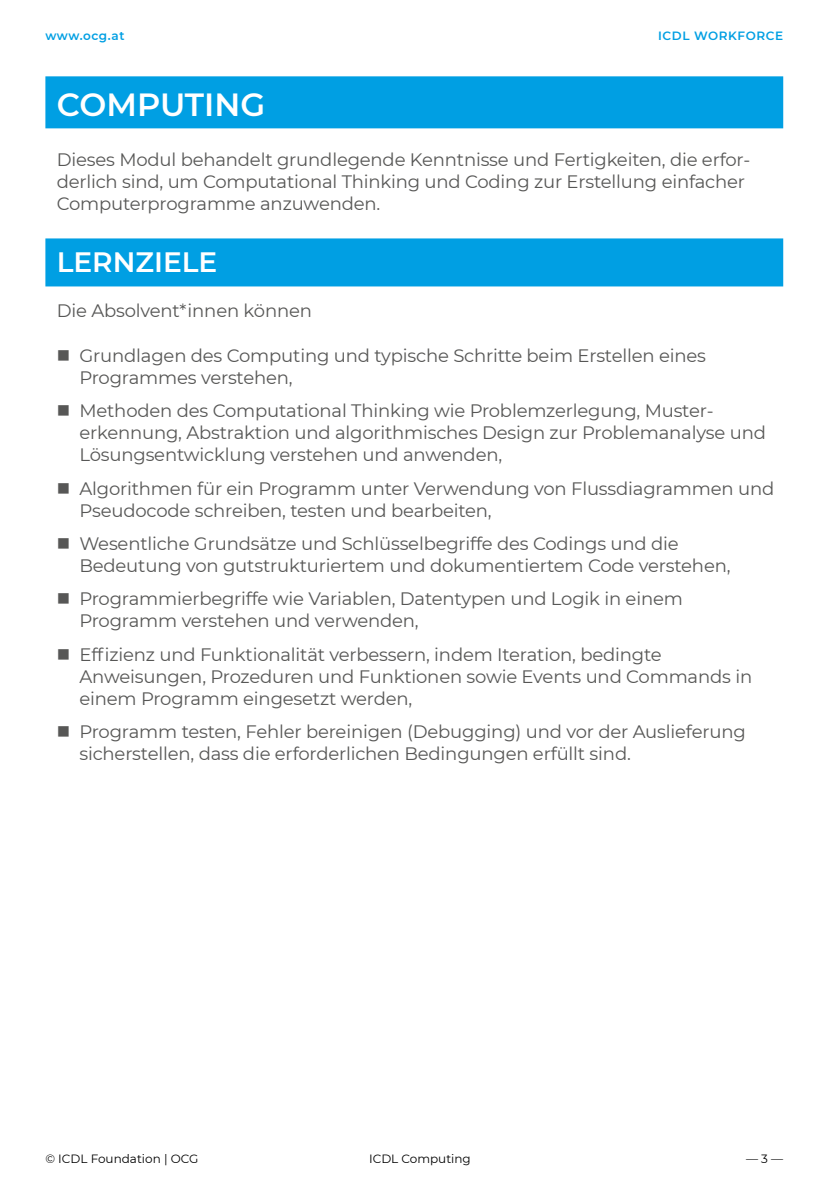
<style>
.page{position:relative;width:840px;height:1191px;background:#fff}
.page>*{position:absolute;margin:0;border:0;box-sizing:border-box;transform-origin:0 0}
.H1_Modulname{font:600 32px "Montserrat";color:#fff}
.H2_Lernziele{font:600 28px "Montserrat";color:#fff}
.Einleitungstext_schwarz_9_11{font:18px/22px "Montserrat";letter-spacing:-.01em;color:#575756}
.t1{font:12px "Montserrat";color:#000}
.t2{font:600 12px "Montserrat";letter-spacing:.05em;color:#009fe3}
</style>
<div class="page">
<div style="left:45px;top:76px;width:737px;height:52px;background:#009fe3"></div>
<div style="left:45px;top:238px;width:737px;height:48px;background:#009fe3"></div>
<p class="t2" style="left:45px;top:27px;width:81px">www.ocg.at</p>
<p class="t2" style="left:657px;top:27px;width:127px">ICDL WORKFORCE</p>
<p class="H1_Modulname" style="left:57px;top:82px;width:210px">COMPUTING</p>
<p class="Einleitungstext_schwarz_9_11" style="left:57px;top:148px;width:694px">Dieses Modul behandelt grundlegende Kenntnisse und Fertigkeiten, die erfor&shy;derlich sind, um Computational Thinking und Coding zur Erstellung einfacher<br>Computerprogramme anzuwenden.</p>
<p class="H2_Lernziele" style="left:57px;top:243px;width:162px">LERNZIELE</p>
<p class="Einleitungstext_schwarz_9_11" style="left:57px;top:299px;width:256px">Die Absolvent*innen können</p>
<p class="Einleitungstext_schwarz_9_11" style="left:79px;top:344px;width:627px">Grundlagen des Computing und typische Schritte beim Erstellen eines<br>Programmes verstehen,</p>
<p class="Einleitungstext_schwarz_9_11" style="left:79px;top:399px;width:687px">Methoden des Computational Thinking wie Problemzerlegung, Muster&shy;erkennung, Abstraktion und algorithmisches Design zur Problemanalyse und<br>Lösungsentwicklung verstehen und anwenden,</p>
<p class="Einleitungstext_schwarz_9_11" style="left:79px;top:476px;width:696px">Algorithmen für ein Programm unter Verwendung von Flussdiagrammen und<br>Pseudocode schreiben, testen und bearbeiten,</p>
<p class="Einleitungstext_schwarz_9_11" style="left:79px;top:532px;width:652px">Wesentliche Grundsätze und Schlüsselbegriffe des Codings und die<br>Bedeutung von gutstrukturiertem und dokumentiertem Code verstehen,</p>
<p class="Einleitungstext_schwarz_9_11" style="left:79px;top:587px;width:604px">Programmierbegriffe wie Variablen, Datentypen und Logik in einem<br>Programm verstehen und verwenden,</p>
<p class="Einleitungstext_schwarz_9_11" style="left:79px;top:642px;width:673px">Effizienz und Funktionalität verbessern, indem Iteration, bedingte<br>Anweisungen, Prozeduren und Funktionen sowie Events und Commands in einem Programm eingesetzt werden,</p>
<p class="Einleitungstext_schwarz_9_11" style="left:79px;top:720px;width:667px">Programm testen, Fehler bereinigen (Debugging) und vor der Auslieferung sicherstellen, dass die erforderlichen Bedingungen erfüllt sind.</p>
<p class="t1" style="left:45px;top:1150px;width:154px">© ICDL Foundation | OCG</p>
<p class="t1" style="left:369px;top:1150px;width:103px">ICDL Computing</p>
<p class="t1" style="left:745px;top:1150px;width:39px">— 3 —</p>
</div>
